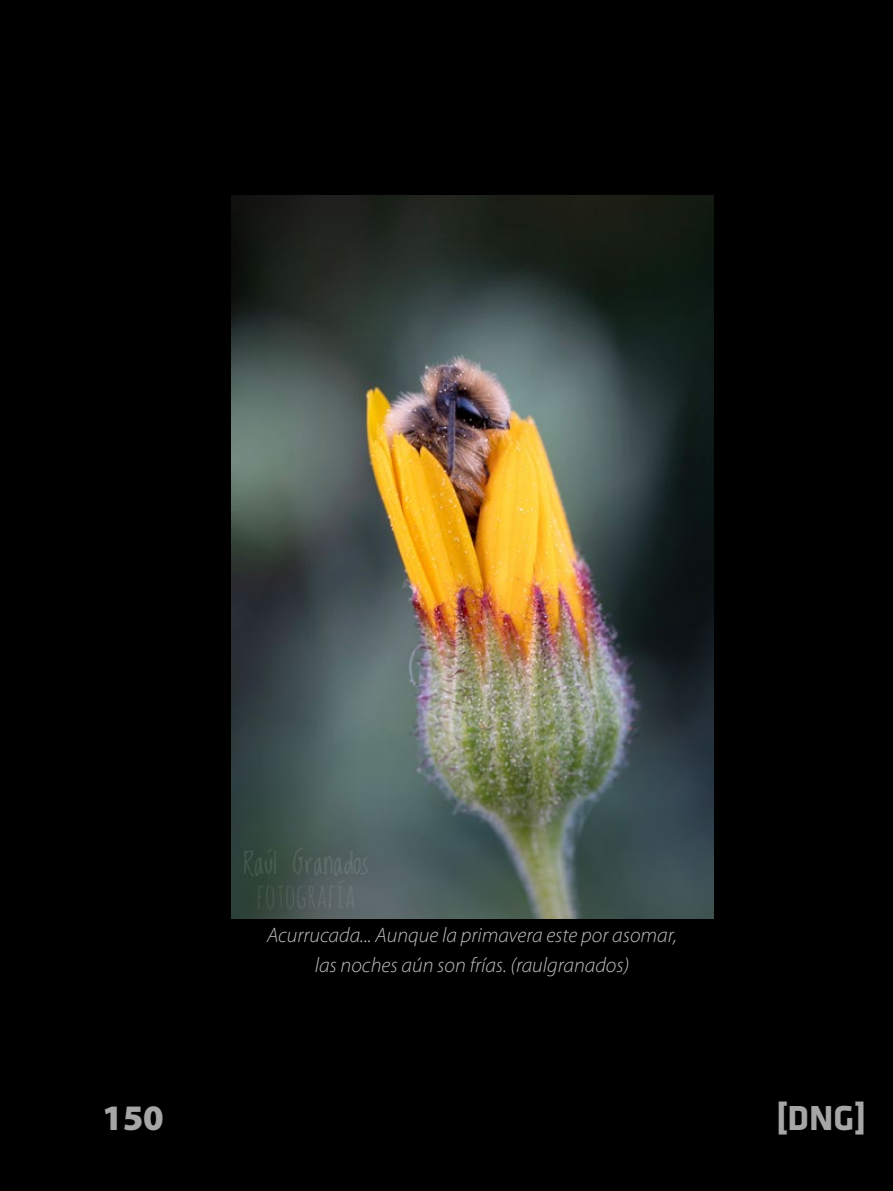
<style>
.page{position:relative;width:893px;height:1191px;background:#000}
.page>*{position:absolute;margin:0;border:0;box-sizing:border-box;transform-origin:0 0}
.t1{font:700 36px "Klavika";color:#a6a6a6}
.t2{font:900 36px "Myriad Pro";color:#a6a6a6}
.t3{font:italic 300 21px/30px "Myriad Pro";color:#bfbfbf;text-align:center}
</style>
<div class="page">
<img style="left:231px;top:195px;width:482px;height:723px">
<p class="t3" style="left:267px;top:919px;width:411px">Acurrucada... Aunque la primavera este por asomar, las noches aún son frías. (raulgranados)</p>
<h1 class="t2" style="left:102px;top:1094px;width:63px">150</h1>
<h1 class="t1" style="left:776px;top:1098px;width:92px">[DNG]</h1>
</div>
